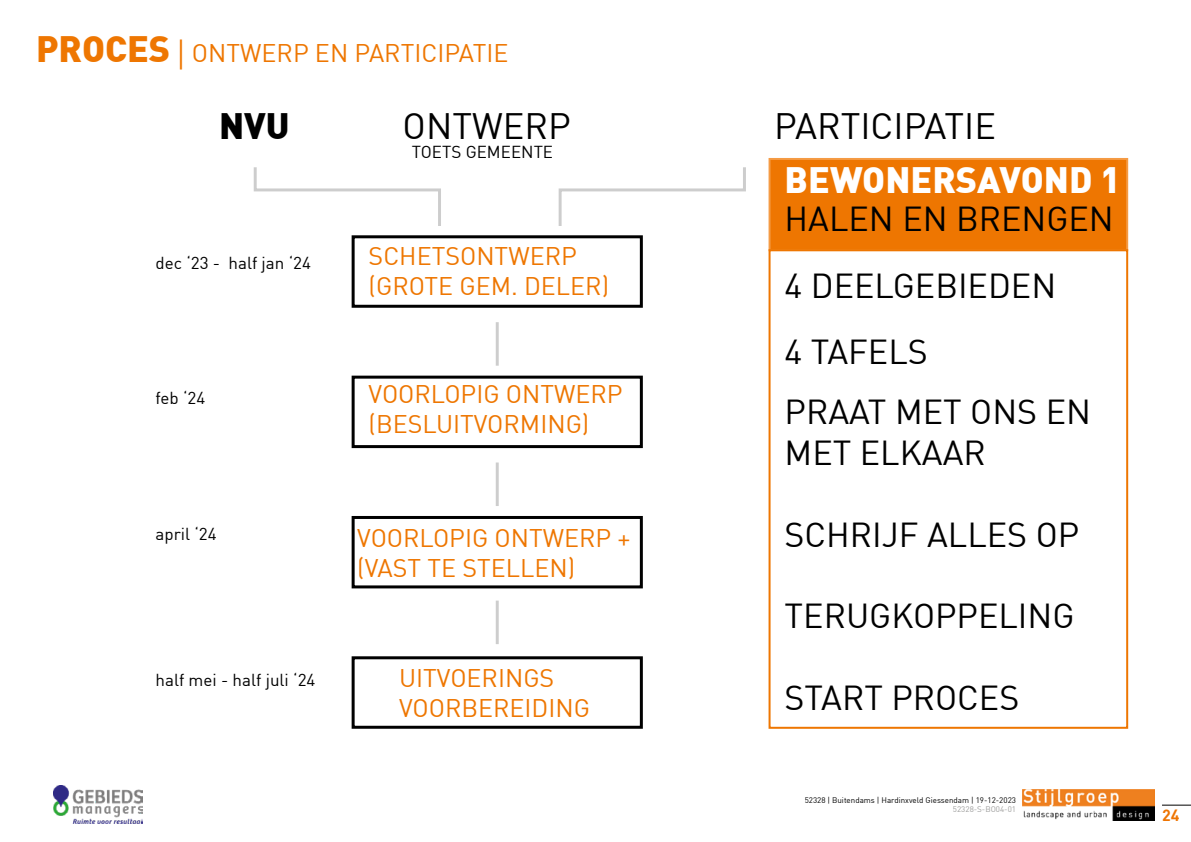
<style>
.page{position:relative;width:1191px;height:842px;background:#fff}
.page>*{position:absolute;margin:0;border:0;box-sizing:border-box;transform-origin:0 0}
.t1{font:36px "DIN";color:#000}
.t2{font:900 36px "DIN";color:#fff}
.t3{font:900 36px "DIN";color:#000}
.t4{font:34px/66.4px "DIN";color:#000}
.t5{font:25px/30px "DIN";color:#ee7601}
.t6{font:17px "DIN";color:#000}
.t7{font:700 16px "DIN";color:#ee7402}
.t8{font:8px "DIN";color:#000}
.t9{font:8px "DIN";color:#9d9d9c}
.s1{font-weight:900;font-size:36px}
.s2{font-family:"Minion Pro";font-size:30px}
</style>
<div class="page">
<img style="left:53px;top:786px;width:90px;height:38px">
<div style="left:768px;top:158px;width:360px;height:93px;background:#ee7601;border:2px solid #f59b44"></div>
<div style="left:768px;top:249px;width:360px;height:480px;border:2px solid #ee7601"></div>
<div style="left:351px;top:235px;width:292px;height:73px;border:3px solid #000"></div>
<div style="left:351px;top:376px;width:292px;height:72px;border:3px solid #000"></div>
<div style="left:351px;top:516px;width:292px;height:72px;border:3px solid #000"></div>
<div style="left:351px;top:656px;width:292px;height:73px;border:3px solid #000"></div>
<svg style="left:253px;top:167px;width:188px;height:59px"></svg>
<svg style="left:558px;top:167px;width:188px;height:59px"></svg>
<hr style="left:496px;top:322px;width:3px;height:44px;background:#000">
<hr style="left:496px;top:462px;width:3px;height:44px;background:#000">
<hr style="left:496px;top:601px;width:3px;height:43px;background:#000">
<svg style="left:1162px;top:805px;width:29px;height:1px"></svg>
<img style="left:1022px;top:789px;width:133px;height:32px">
<p class="t5" style="left:36px;top:37px;width:474px"><span class="s1">PROCES</span> <span class="s2">|</span> ONTWERP EN PARTICIPATIE</p>
<h1 class="t3" style="left:219px;top:102px;width:72px">NVU</h1>
<h1 class="t1" style="left:403px;top:104px;width:170px">ONTWERP</h1>
<h1 class="t1" style="left:774px;top:104px;width:223px">PARTICIPATIE</h1>
<p class="t6" style="left:412px;top:141px;width:143px">TOETS GEMEENTE</p>
<h1 class="t2" style="left:784px;top:156px;width:337px">BEWONERSAVOND 1</h1>
<p class="t6" style="left:155px;top:252px;width:157px">dec ‘23 - half jan ‘24</p>
<p class="t6" style="left:155px;top:388px;width:51px">feb ‘24</p>
<p class="t5" style="left:369px;top:241px;width:242px">SCHETSONTWERP (GROTE GEM. DELER)</p>
<p class="t5" style="left:369px;top:379px;width:255px">VOORLOPIG ONTWERP (BESLUITVORMING)</p>
<h2 class="t4" style="left:784px;top:185px;width:331px">HALEN EN BRENGEN<br>4 DEELGEBIEDEN<br>4 TAFELS</h2>
<h2 class="t4" style="left:784px;top:391px;width:308px;line-height:40.8px">PRAAT MET ONS EN<br>MET ELKAAR</h2>
<p class="t6" style="left:155px;top:523px;width:63px">april ‘24</p>
<p class="t5" style="left:357px;top:522px;width:275px">VOORLOPIG ONTWERP + (VAST TE STELLEN)</p>
<h2 class="t4" style="left:784px;top:501px;width:296px">SCHRIJF ALLES OP</h2>
<h2 class="t4" style="left:784px;top:582px;width:291px">TERUGKOPPELING</h2>
<p class="t6" style="left:155px;top:670px;width:161px">half mei - half juli ‘24</p>
<p class="t5" style="left:399px;top:662px;width:192px">UITVOERINGS<br>VOORBEREIDING</p>
<h2 class="t4" style="left:784px;top:664px;width:236px">START PROCES</h2>
<p class="t8" style="left:804px;top:795px;width:213px">52328 | Buitendams | Hardinxveld Giessendam | 19-12-2023</p>
<p class="t9" style="left:953px;top:804px;width:65px">52328-S-BO04-01</p>
<p class="t7" style="left:1162px;top:804px;width:19px">24</p>
</div>
